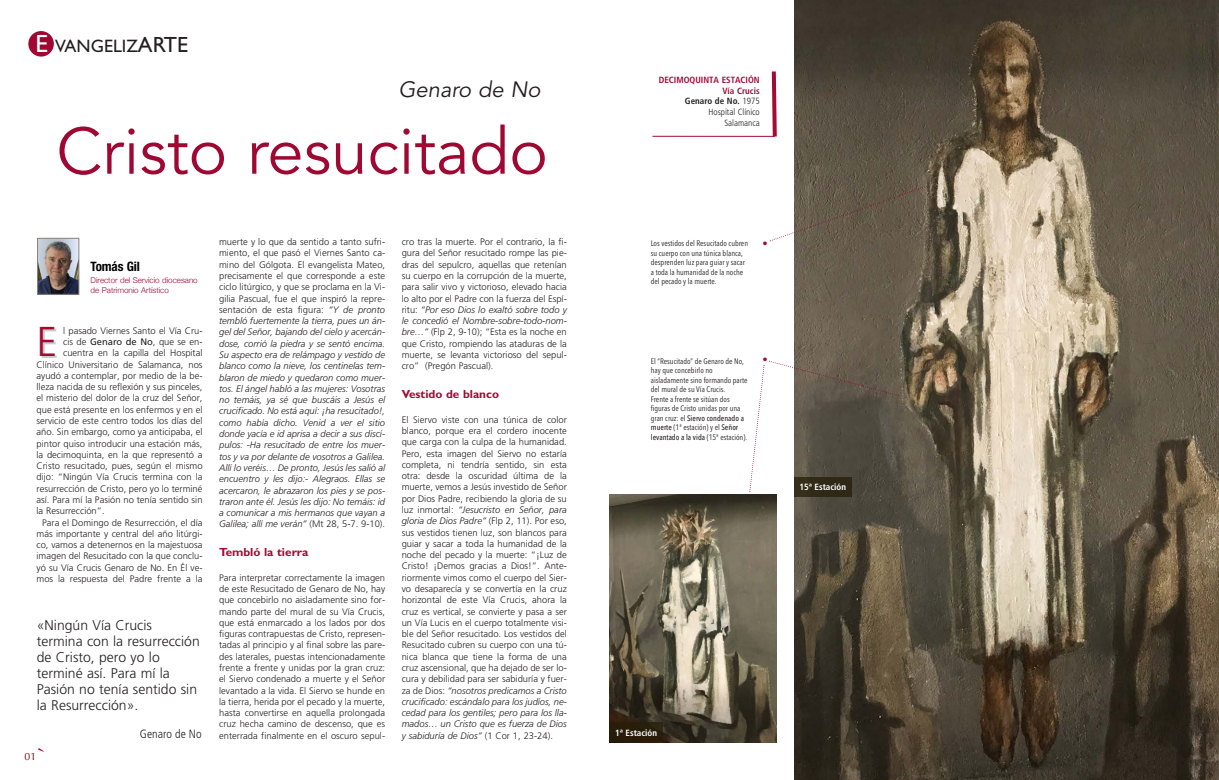
<style>
.page{position:relative;width:1219px;height:780px;background:#fff}
.page>*{position:absolute;margin:0;border:0;box-sizing:border-box;transform-origin:0 0}
.t1{font:65px "Avenir";color:#9e0832}
.t2{font:300 41.7px "Frutiger LT Std";color:#a30a34}
.t3{font:italic 22px "Avenir";color:#231f20}
.t4{font:20px "Courier";color:#a30a34}
.t5{font:18px "Gill Sans";color:#231f20}
.t6{font:300 14px/16px "Frutiger LT Std";color:#231f20}
.t7{font:700 condensed 13px "Helvetica Neue";letter-spacing:-.01em;color:#000}
.t8{font:300 condensed 12px "Frutiger LT Std";color:#231f20}
.t9{font:700 11.8px "Gill Sans";color:#a30a34}
.t10{font:10.5px "Optima";color:#6e0d11}
.t11{font:10.5px "Frutiger LT Std";color:#a30a34}
.t12{font:300 9.4px/11.3px "Frutiger LT Std";color:#231f20;text-align:justify}
.t13{font:italic 300 9.4px/11.3px "Frutiger LT Std";color:#231f20;text-align:justify}
.t14{font:700 condensed 9px "Frutiger LT Std";color:#a30a34}
.t15{font:300 condensed 9px "Frutiger LT Std";color:#231f20}
.t16{font:700 condensed 9px "Frutiger LT Std";color:#fff}
.t17{font:700 condensed 9px "Frutiger LT Std";color:#231f20}
.t18{font:8px/9.5px "Avenir Next Condensed";color:#231f20}
.t19{font:300 8px/10px "Helvetica Neue";color:#9e0832}
.s1{font-size:25px;color:#fff}
.s2{font-size:22px}
.s3{font-weight:400}
.s4{font-style:normal}
.s5{font-style:italic}
.s6{font-weight:300}
.s7{font-weight:500}
</style>
<div class="page">
<img style="left:39px;top:240px;width:38px;height:52px">
<div style="left:37px;top:238px;width:42px;height:56px;border:1px solid #8b8378"></div>
<div style="left:28px;top:31px;width:26px;height:26px;background:#9e0832;border-radius:50%"></div>
<img style="left:794px;top:0;width:425px;height:779px">
<hr style="left:652px;top:136px;width:123px;height:1px;background:#a30a34">
<svg style="left:770px;top:71px;width:7px;height:66px"></svg>
<img style="left:610px;top:494px;width:167px;height:248px">
<div style="left:610px;top:722px;width:53px;height:20px;background:#251e09"></div>
<div style="left:794px;top:477px;width:58px;height:19px;background:#2f2816"></div>
<svg style="left:749px;top:360px;width:150px;height:132px"></svg>
<svg style="left:769px;top:186px;width:156px;height:56px"></svg>
<p class="t5" style="left:36px;top:35px;width:154px"><span class="s1">E</span> VANGELIZ<span class="s2">ARTE</span></p>
<p class="t3" style="left:398px;top:81px;width:144px">Genaro de No</p>
<p class="t1" style="left:56px;top:124px;width:493px">Cristo resucitado</p>
<p class="t7" style="left:91px;top:259px;width:51px">Tomás Gil</p>
<p class="t19" style="left:91px;top:275px;width:109px">Director del Servicio diocesano de Patrimonio Artístico</p>
<p class="t2" style="left:37px;top:325px;width:22px">E</p>
<p class="t12" style="left:63px;top:325px;width:141px">l pasado Viernes Santo el Vía Cru-</p>
<p class="t12" style="left:63px;top:337px;width:141px">cis de <span class="s3">Genaro de No</span>, que se en-</p>
<p class="t12" style="left:63px;top:348px;width:141px">cuentra en la capilla del Hospital</p>
<p class="t12" style="left:37px;top:359px;width:168px">Clínico Universitario de Salamanca, nos</p>
<p class="t12" style="left:37px;top:370px;width:168px">ayudó a contemplar, por medio de la be-</p>
<p class="t12" style="left:37px;top:382px;width:168px">lleza nacida de su reflexión y sus pinceles,</p>
<p class="t12" style="left:37px;top:393px;width:168px">el misterio del dolor de la cruz del Señor,</p>
<p class="t12" style="left:37px;top:404px;width:168px">que está presente en los enfermos y en el</p>
<p class="t12" style="left:37px;top:416px;width:168px">servicio de este centro todos los días del</p>
<p class="t12" style="left:37px;top:427px;width:168px">año. Sin embargo, como ya anticipaba, el</p>
<p class="t12" style="left:37px;top:438px;width:168px">pintor quiso introducir una estación más,</p>
<p class="t12" style="left:37px;top:449px;width:168px">la decimoquinta, en la que representó a</p>
<p class="t12" style="left:37px;top:461px;width:167px">Cristo resucitado, pues, según el mismo</p>
<p class="t12" style="left:37px;top:472px;width:168px">dijo: “Ningún Vía Crucis termina con la</p>
<p class="t12" style="left:37px;top:483px;width:168px">resurrección de Cristo, pero yo lo terminé</p>
<p class="t12" style="left:37px;top:495px;width:168px">así. Para mí la Pasión no tenía sentido sin</p>
<p class="t12" style="left:37px;top:506px;width:70px">la Resurrección”.</p>
<p class="t12" style="left:37px;top:517px;width:168px;text-indent:6px">Para el Domingo de Resurrección, el día más importante y central del año litúrgi&shy;co, vamos a detenernos en la majestuosa imagen del Resucitado con la que conclu&shy;yó su Vía Crucis Genaro de No. En Él ve&shy;mos la respuesta del Padre frente a la</p>
<p class="t6" style="left:37px;top:618px;width:164px">«Ningún Vía Crucis termina con la resurrección de Cristo, pero yo lo terminé así. Para mí la<br>Pasión no tenía sentido sin la Resurrección».</p>
<p class="t8" style="left:140px;top:727px;width:63px">Genaro de No</p>
<p class="t4" style="left:36px;top:747px;width:13px">`</p>
<p class="t10" style="left:25px;top:750px;width:13px">01</p>
<p class="t13" style="left:219px;top:237px;width:168px"><span class="s4">muerte y lo que da sentido a tanto sufri&shy;miento, el que pasó el Viernes Santo ca&shy;mino del Gólgota. El evangelista Mateo, precisamente el que corresponde a este ciclo litúrgico, y que se proclama en la Vi&shy;gilia Pascual, fue el que inspiró la repre&shy;sentación de esta figura:</span> “Y de pronto tembló fuertemente la tierra, pues un án&shy;gel del Señor, bajando del cielo y acercán&shy;dose, corrió la piedra y se sentó encima.<br>Su aspecto era de relámpago y vestido de blanco como la nieve, los centinelas tem&shy;blaron de miedo y quedaron como muer&shy;tos. El ángel habló a las mujeres: Vosotras no temáis, ya sé que buscáis a Jesús el crucificado. No está aquí: ¡ha resucitado!, como había dicho. Venid a ver el sitio donde yacía e id aprisa a decir a sus discí&shy;pulos: -Ha resucitado de entre los muer&shy;tos y va por delante de vosotros a Galilea.<br>Allí lo veréis… De pronto, Jesús les salió al encuentro y les dijo:- Alegraos. Ellas se acercaron, le abrazaron los pies y se pos&shy;traron ante él. Jesús les dijo: No temáis: id a comunicar a mis hermanos que vayan a Galilea; allí me verán” <span class="s4">(Mt 28, 5-7. 9-10).</span></p>
<p class="t9" style="left:219px;top:545px;width:91px">Tembló la tierra</p>
<p class="t12" style="left:219px;top:572px;width:168px">Para interpretar correctamente la imagen de este Resucitado de Genaro de No, hay que concebirlo no aisladamente sino for&shy;mando parte del mural de su Vía Crucis, que está enmarcado a los lados por dos figuras contrapuestas de Cristo, represen&shy;tadas al principio y al final sobre las pare&shy;des laterales, puestas intencionadamente frente a frente y unidas por la gran cruz: el Siervo condenado a muerte y el Señor levantado a la vida. El Siervo se hunde en la tierra, herida por el pecado y la muerte, hasta convertirse en aquella prolongada cruz hecha camino de descenso, que es enterrada finalmente en el oscuro sepul-</p>
<p class="t12" style="left:402px;top:237px;width:167px">cro tras la muerte. Por el contrario, la fi&shy;gura del Señor resucitado rompe las pie&shy;dras del sepulcro, aquellas que retenían su cuerpo en la corrupción de la muerte, para salir vivo y victorioso, elevado hacia lo alto por el Padre con la fuerza del Espí&shy;ritu: <span class="s5">“Por eso Dios lo exaltó sobre todo y le concedió el Nombre-sobre-todo-nom&shy;bre…”</span> (Flp 2, 9-10); “Esta es la noche en que Cristo, rompiendo las ataduras de la muerte, se levanta victorioso del sepul&shy;cro” (Pregón Pascual).</p>
<p class="t9" style="left:402px;top:387px;width:99px">Vestido de blanco</p>
<p class="t12" style="left:402px;top:414px;width:167px">El Siervo viste con una túnica de color blanco, porque era el cordero inocente que carga con la culpa de la humanidad.<br>Pero, esta imagen del Siervo no estaría completa, ni tendría sentido, sin esta otra: desde la oscuridad última de la muerte, vemos a Jesús investido de Señor por Dios Padre, recibiendo la gloria de su luz inmortal: <span class="s5">“Jesucristo en Señor, para gloria de Dios Padre”</span> (Flp 2, 11). Por eso, sus vestidos tienen luz, son blancos para guiar y sacar a toda la humanidad de la noche del pecado y la muerte: “¡Luz de Cristo! ¡Demos gracias a Dios!”. Ante&shy;riormente vimos como el cuerpo del Sier&shy;vo desaparecía y se convertía en la cruz horizontal de este Vía Crucis, ahora la cruz es vertical, se convierte y pasa a ser un Vía Lucis en el cuerpo totalmente visi&shy;ble del Señor resucitado. Los vestidos del Resucitado cubren su cuerpo con una tú&shy;nica blanca que tiene la forma de una cruz ascensional, que ha dejado de ser lo&shy;cura y debilidad para ser sabiduría y fuer&shy;za de Dios: <span class="s5">“nosotros predicamos a Cristo crucificado: escándalo para los judíos, ne&shy;cedad para los gentiles; pero para los lla&shy;mados… un Cristo que es fuerza de Dios y sabiduría de Dios”</span> (1 Cor 1, 23-24).</p>
<p class="t14" style="left:659px;top:74px;width:102px">DECIMOQUINTA ESTACIÓN</p>
<p class="t14" style="left:722px;top:85px;width:39px">Vía Crucis</p>
<p class="t17" style="left:685px;top:96px;width:76px">Genaro de No. <span class="s6">1975</span></p>
<p class="t15" style="left:709px;top:107px;width:53px">Hospital Clínico</p>
<p class="t15" style="left:724px;top:118px;width:37px">Salamanca</p>
<p class="t18" style="left:651px;top:239px;width:99px">Los vestidos del Resucitado cubren</p>
<p class="t11" style="left:762px;top:237px;width:7px">•</p>
<p class="t18" style="left:651px;top:249px;width:96px">su cuerpo con una túnica blanca, desprenden luz para guiar y sacar a toda la humanidad de la noche del pecado y la muerte.</p>
<p class="t18" style="left:651px;top:357px;width:95px">El “Resucitado” de Genaro de No,</p>
<p class="t11" style="left:762px;top:353px;width:7px">•</p>
<p class="t18" style="left:651px;top:366px;width:98px">hay que concebirlo no aisladamente sino formando parte del mural de su Vía Crucis.</p>
<p class="t18" style="left:651px;top:395px;width:98px">Frente a frente se sitúan dos figuras de Cristo unidas por una gran cruz: el <span class="s7">Siervo condenado a muerte</span> (1ª estación) y el <span class="s7">Señor levantado a la vida</span> (15ª estación).</p>
<p class="t16" style="left:799px;top:481px;width:48px">15ª Estación</p>
<p class="t16" style="left:615px;top:727px;width:43px">1ª Estación</p>
</div>
